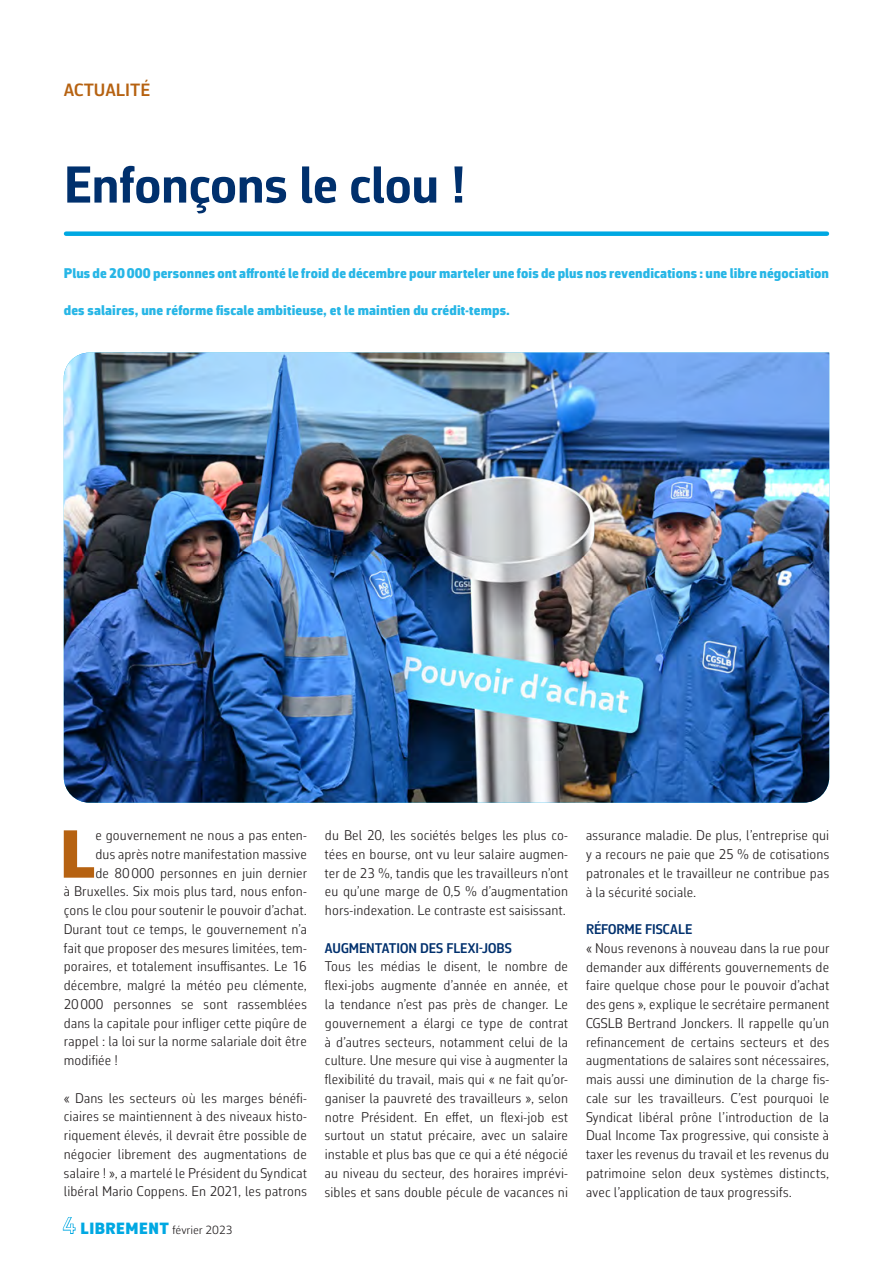
<style>
.page{position:relative;width:893px;height:1263px;background:#fff}
.page>*{position:absolute;margin:0;border:0;box-sizing:border-box;transform-origin:0 0}
.body_met_initiaal{font:900 68.7px "Corbeau Pro";color:#b66211}
.titel_groot_licht{font:700 52.5px "Corbeau Pro";letter-spacing:-.01em;color:#00306d}
.t1{font:600 18px "Corbeau Pro";color:#b66211}
.body_zonder_initiaal{font:300 14.25px/18.8px "Corbeau Con Pro";letter-spacing:.015em;color:#231f20;text-align:justify}
.body_met_initiaal-2{font:300 14.25px "Corbeau Con Pro";letter-spacing:.01em;color:#231f20}
.intro{font:900 14.25px "Corbeau Pro";letter-spacing:.01em;color:#27b6e6}
.tussentitel_1{font:600 14.25px "Corbeau Con Pro";color:#00306d}
.t2{font:300 12px "Corbeau Pro";color:#231f20}
.s1{font-weight:400;font-size:22.5px;color:#00a8e2}
.s2{font-weight:900;font-size:16.5px;color:#00a8e2}
</style>
<div class="page">
<div style="left:66px;top:231px;width:761px;height:5px;background:#00a8e2"></div>
<img style="left:64px;top:353px;width:765px;height:450px">
<p class="t1" style="left:64px;top:78px;width:88px">ACTUALITÉ</p>
<p class="titel_groot_licht" style="left:64px;top:149px;width:404px">Enfonçons le clou !</p>
<p class="intro" style="left:64px;top:263px;width:767px">Plus de 20000 personnes ont affronté le froid de décembre pour marteler une fois de plus nos revendications : une libre négociation</p>
<p class="intro" style="left:64px;top:301px;width:448px">des salaires, une réforme fiscale ambitieuse, et le maintien du crédit-temps.</p>
<p class="body_met_initiaal" style="left:60px;top:808px;width:37px">L</p>
<p class="body_met_initiaal-2" style="left:95px;top:826px;width:213px">e gouvernement ne nous a pas enten-</p>
<p class="body_met_initiaal-2" style="left:95px;top:844px;width:213px">dus après notre manifestation massive</p>
<p class="body_met_initiaal-2" style="left:95px;top:863px;width:213px">de 80000 personnes en juin dernier</p>
<p class="body_met_initiaal-2" style="left:64px;top:882px;width:245px">à Bruxelles. Six mois plus tard, nous enfon-</p>
<p class="body_met_initiaal-2" style="left:64px;top:901px;width:245px">çons le clou pour soutenir le pouvoir d’achat.</p>
<p class="body_met_initiaal-2" style="left:64px;top:919px;width:245px">Durant tout ce temps, le gouvernement n’a</p>
<p class="body_met_initiaal-2" style="left:64px;top:938px;width:245px">fait que proposer des mesures limitées, tem-</p>
<p class="body_met_initiaal-2" style="left:64px;top:957px;width:245px">poraires, et totalement insuffisantes. Le 16</p>
<p class="body_met_initiaal-2" style="left:64px;top:976px;width:245px">décembre, malgré la météo peu clémente,</p>
<p class="body_met_initiaal-2" style="left:64px;top:994px;width:245px">20000 personnes se sont rassemblées</p>
<p class="body_met_initiaal-2" style="left:64px;top:1013px;width:245px">dans la capitale pour infliger cette piqûre de</p>
<p class="body_met_initiaal-2" style="left:64px;top:1032px;width:245px">rappel : la loi sur la norme salariale doit être</p>
<p class="body_met_initiaal-2" style="left:64px;top:1051px;width:56px">modifiée !</p>
<p class="body_zonder_initiaal" style="left:64px;top:1088px;width:245px">« Dans les secteurs où les marges bénéfi&shy;ciaires se maintiennent à des niveaux histo&shy;riquement élevés, il devrait être possible de négocier librement des augmentations de salaire ! », a martelé le Président du Syndicat libéral Mario Coppens. En 2021, les patrons</p>
<p class="t2" style="left:63px;top:1222px;width:172px"><span class="s1">4</span> <span class="s2">LIBREMENT</span> février 2023</p>
<p class="body_zonder_initiaal" style="left:325px;top:826px;width:245px">du Bel 20, les sociétés belges les plus co&shy;tées en bourse, ont vu leur salaire augmen&shy;ter de 23 %, tandis que les travailleurs n’ont eu qu’une marge de 0,5 % d’augmentation hors-indexation. Le contraste est saisissant.</p>
<p class="tussentitel_1" style="left:325px;top:938px;width:188px">AUGMENTATION DES FLEXI-JOBS</p>
<p class="body_zonder_initiaal" style="left:325px;top:957px;width:245px">Tous les médias le disent, le nombre de flexi-jobs augmente d’année en année, et la tendance n’est pas près de changer. Le gouvernement a élargi ce type de contrat à d’autres secteurs, notamment celui de la culture. Une mesure qui vise à augmenter la flexibilité du travail, mais qui « ne fait qu’or&shy;ganiser la pauvreté des travailleurs », selon notre Président. En effet, un flexi-job est surtout un statut précaire, avec un salaire instable et plus bas que ce qui a été négocié au niveau du secteur, des horaires imprévi&shy;sibles et sans double pécule de vacances ni</p>
<p class="body_zonder_initiaal" style="left:586px;top:826px;width:245px">assurance maladie. De plus, l’entreprise qui y a recours ne paie que 25 % de cotisations patronales et le travailleur ne contribue pas à la sécurité sociale.</p>
<p class="tussentitel_1" style="left:586px;top:919px;width:108px">RÉFORME FISCALE</p>
<p class="body_zonder_initiaal" style="left:586px;top:938px;width:245px">« Nous revenons à nouveau dans la rue pour demander aux différents gouvernements de faire quelque chose pour le pouvoir d’achat des gens », explique le secrétaire permanent CGSLB Bertrand Jonckers. Il rappelle qu’un refinancement de certains secteurs et des augmentations de salaires sont nécessaires, mais aussi une diminution de la charge fis&shy;cale sur les travailleurs. C’est pourquoi le Syndicat libéral prône l’introduction de la Dual Income Tax progressive, qui consiste à taxer les revenus du travail et les revenus du patrimoine selon deux systèmes distincts, avec l’application de taux progressifs.</p>
</div>
